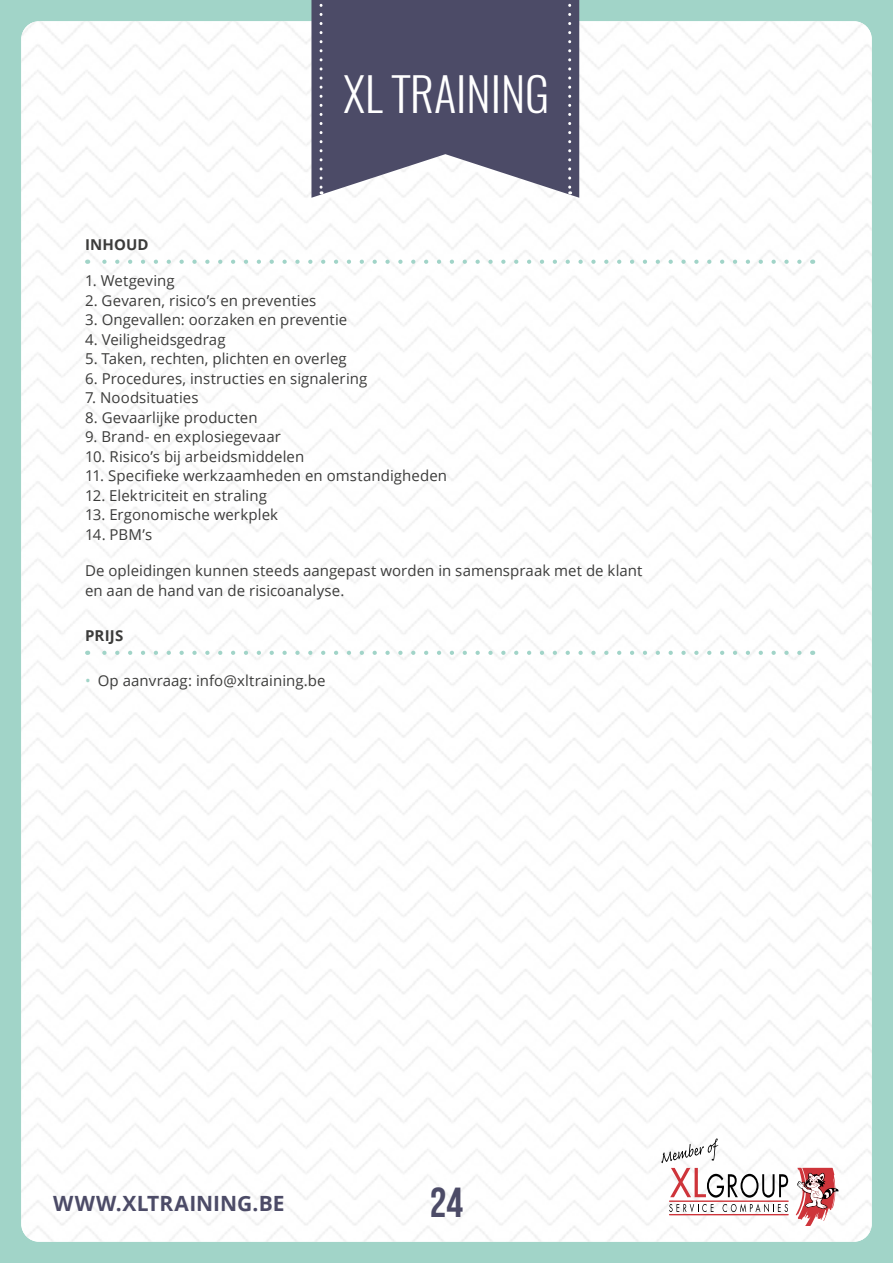
<style>
.page{position:relative;width:893px;height:1263px;background:#a1d4c8}
.page>*{position:absolute;margin:0;border:0;box-sizing:border-box;transform-origin:0 0}
.t1{font:300 46.5px "Oswald";color:#fff}
.t2{font:700 42px "Bebas Neue";color:#4c4b67}
.t3{font:700 21px "Open Sans";color:#4c4b67}
.t4{font:15px/19.5px "Open Sans";letter-spacing:.005em;color:#3c3c3b}
.t5{font:700 15px "Open Sans";letter-spacing:.005em;color:#3c3c3b}
.s1{color:#a1d4c8}
</style>
<div class="page">
<img style="left:21px;top:21px;width:851px;height:1221px">
<svg style="left:311px;top:0;width:268px;height:198px;background:#605f78"></svg>
<svg style="left:320px;top:0;width:3px;height:194px"></svg>
<svg style="left:568px;top:0;width:3px;height:194px"></svg>
<svg style="left:669px;top:1204px;width:45px;height:8px"></svg>
<svg style="left:723px;top:1203px;width:65px;height:9px"></svg>
<hr style="left:669px;top:1200px;width:120px;height:2px;background:#ce343a">
<hr style="left:669px;top:1214px;width:120px;height:1px;background:#ce343a">
<svg style="left:796px;top:1168px;width:43px;height:57px;background:#d29295"></svg>
<svg style="left:661px;top:1138px;width:127px;height:59px;background:#e3dcdc"></svg>
<svg style="left:94px;top:260px;width:705px;height:4px"></svg>
<svg style="left:94px;top:651px;width:705px;height:4px"></svg>
<h1 class="t1" style="left:343px;top:63px;width:207px">XL TRAINING</h1>
<p class="t5" style="left:85px;top:234px;width:65px">INHOUD</p>
<p class="t4" style="left:85px;top:271px;width:91px">1. Wetgeving</p>
<p class="t4" style="left:85px;top:290px;width:233px">2. Gevaren, risico’s en preventies</p>
<p class="t4" style="left:85px;top:310px;width:264px">3. Ongevallen: oorzaken en preventie</p>
<p class="t4" style="left:85px;top:329px;width:142px">4. Veiligheidsgedrag</p>
<p class="t4" style="left:85px;top:349px;width:263px">5. Taken, rechten, plichten en overleg</p>
<p class="t4" style="left:85px;top:368px;width:284px">6. Procedures, instructies en signalering</p>
<p class="t4" style="left:85px;top:388px;width:115px">7. Noodsituaties</p>
<p class="t4" style="left:85px;top:407px;width:174px">8. Gevaarlijke producten</p>
<p class="t4" style="left:85px;top:427px;width:197px">9. Brand- en explosiegevaar</p>
<p class="t4" style="left:85px;top:446px;width:221px">10. Risico’s bij arbeidsmiddelen</p>
<p class="t4" style="left:85px;top:466px;width:364px">11. Specifieke werkzaamheden en omstandigheden</p>
<p class="t4" style="left:85px;top:485px;width:183px">12. Elektriciteit en straling</p>
<p class="t4" style="left:85px;top:505px;width:194px">13. Ergonomische werkplek</p>
<p class="t4" style="left:85px;top:524px;width:69px">14. PBM’s</p>
<p class="t4" style="left:85px;top:561px;width:559px">De opleidingen kunnen steeds aangepast worden in samenspraak met de klant en aan de hand van de risicoanalyse.</p>
<p class="t5" style="left:85px;top:625px;width:40px">PRIJS</p>
<p class="t4" style="left:85px;top:670px;width:242px"><span class="s1">•</span> Op aanvraag: info@xltraining.be</p>
<h3 class="t3" style="left:53px;top:1189px;width:233px">WWW.XLTRAINING.BE</h3>
<h2 class="t2" style="left:430px;top:1179px;width:35px">24</h2>
</div>
